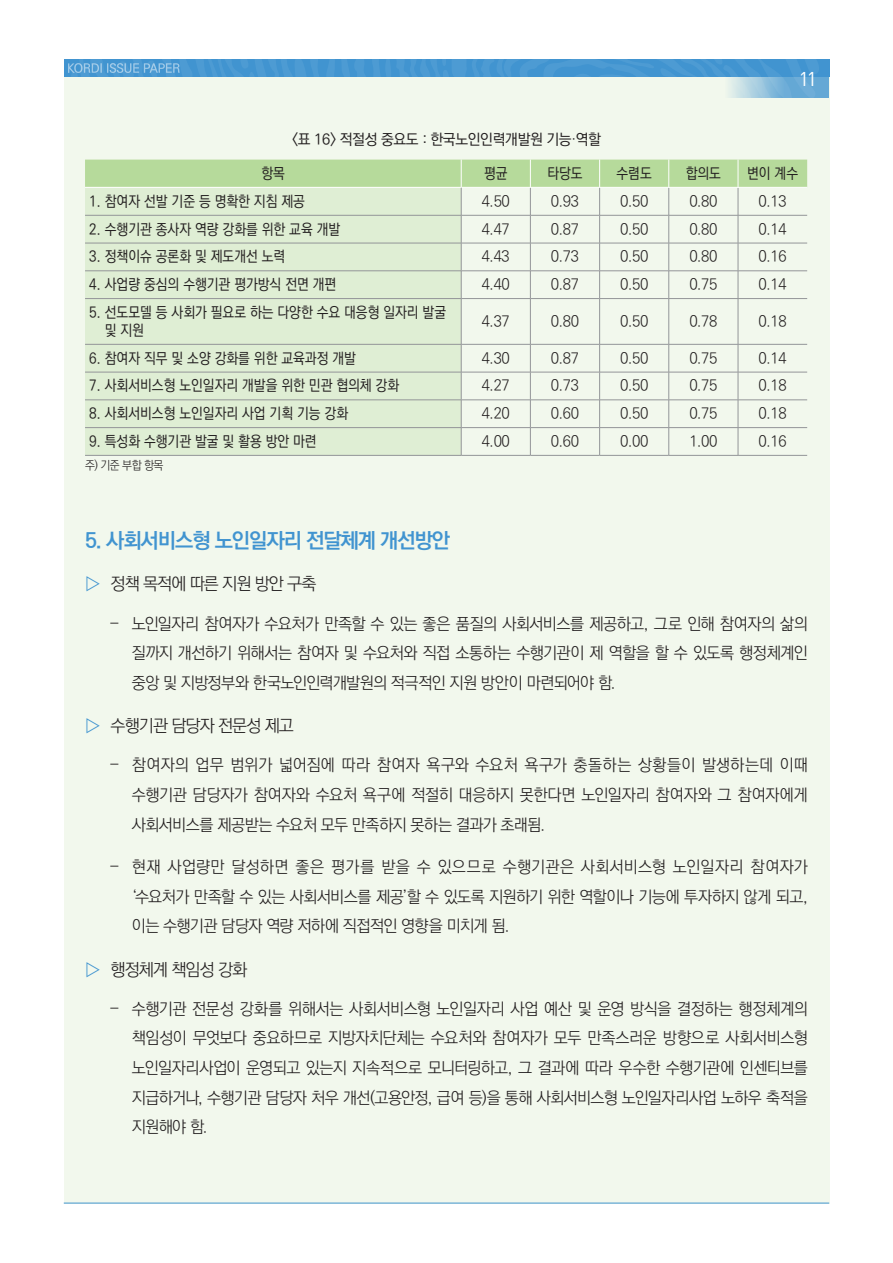
<style>
.page{position:relative;width:893px;height:1263px;background:#fff}
.page>*{position:absolute;margin:0;border:0;box-sizing:border-box;transform-origin:0 0}
._1__조사개요{font:21px "Ko Pub World Dotum PB";letter-spacing:-.05em;color:#4194d0}
.t1{font:19.5px "Dinreg";color:#fff}
.t2{font:17.25px "Ko Pub World Dotum PL";letter-spacing:-.05em;color:#231f20}
.t3{font:16.5px/29.7px "Ko Pub World Dotum PL";letter-spacing:-.035em;color:#231f20;text-align:justify}
.표-구분{font:15px/18px "Ko Pub World Dotum PM";color:#231f20;scale:.9 1}
.표_내용{font:15px "Ko Pub World Dotum PL";letter-spacing:-.025em;color:#231f20}
.표제목{font:15px "Ko Pub World Dotum PM";letter-spacing:-.025em;color:#231f20}
.자료{font:12px "Ko Pub World Dotum PL";color:#231f20;scale:.95 1}
.s1{font-family:"Ko Pub World Dotum PM";color:#4194d0}
.s2{font-family:"Ko Pub World Batang PL"}
</style>
<div class="page">
<div style="left:64px;top:77px;width:765px;height:1126px;background:#f2f8ed"></div>
<svg style="left:702px;top:60px;width:127px;height:38px"></svg>
<hr style="left:64px;top:1203px;width:765px;height:1px;background:#4194d0">
<svg style="left:68px;top:60px;width:754px;height:38px"></svg>
<div style="left:85px;top:299px;width:376px;height:156px;background:#dfeed4"></div>
<hr style="left:85px;top:298px;width:376px;height:1px;background:#939598">
<hr style="left:461px;top:298px;width:69px;height:1px;background:#939598">
<hr style="left:530px;top:298px;width:70px;height:1px;background:#939598">
<hr style="left:530px;top:299px;width:1px;height:45px;background:#939598">
<hr style="left:600px;top:298px;width:69px;height:1px;background:#939598">
<hr style="left:599px;top:299px;width:1px;height:45px;background:#939598">
<hr style="left:669px;top:298px;width:69px;height:1px;background:#939598">
<hr style="left:668px;top:299px;width:1px;height:45px;background:#939598">
<hr style="left:738px;top:298px;width:69px;height:1px;background:#939598">
<hr style="left:738px;top:299px;width:1px;height:45px;background:#939598">
<hr style="left:85px;top:344px;width:376px;height:1px;background:#939598">
<hr style="left:461px;top:344px;width:69px;height:1px;background:#939598">
<hr style="left:530px;top:344px;width:70px;height:1px;background:#939598">
<hr style="left:600px;top:344px;width:69px;height:1px;background:#939598">
<hr style="left:669px;top:344px;width:69px;height:1px;background:#939598">
<hr style="left:738px;top:344px;width:69px;height:1px;background:#939598">
<hr style="left:85px;top:372px;width:376px;height:1px;background:#939598">
<hr style="left:461px;top:372px;width:69px;height:1px;background:#939598">
<hr style="left:530px;top:372px;width:70px;height:1px;background:#939598">
<hr style="left:600px;top:372px;width:69px;height:1px;background:#939598">
<hr style="left:669px;top:372px;width:69px;height:1px;background:#939598">
<hr style="left:738px;top:372px;width:69px;height:1px;background:#939598">
<hr style="left:85px;top:400px;width:376px;height:1px;background:#939598">
<hr style="left:461px;top:400px;width:69px;height:1px;background:#939598">
<hr style="left:530px;top:400px;width:70px;height:1px;background:#939598">
<hr style="left:600px;top:400px;width:69px;height:1px;background:#939598">
<hr style="left:669px;top:400px;width:69px;height:1px;background:#939598">
<hr style="left:738px;top:400px;width:69px;height:1px;background:#939598">
<hr style="left:85px;top:427px;width:376px;height:1px;background:#939598">
<hr style="left:461px;top:427px;width:69px;height:1px;background:#939598">
<hr style="left:530px;top:427px;width:70px;height:1px;background:#939598">
<svg style="left:530px;top:344px;width:1px;height:111px"></svg>
<hr style="left:600px;top:427px;width:69px;height:1px;background:#939598">
<svg style="left:599px;top:344px;width:1px;height:111px"></svg>
<hr style="left:669px;top:427px;width:69px;height:1px;background:#939598">
<svg style="left:668px;top:344px;width:1px;height:111px"></svg>
<hr style="left:738px;top:427px;width:69px;height:1px;background:#939598">
<svg style="left:738px;top:344px;width:1px;height:111px"></svg>
<hr style="left:85px;top:455px;width:376px;height:1px;background:#939598">
<svg style="left:85px;top:160px;width:722px;height:138px"></svg>
<hr style="left:461px;top:299px;width:1px;height:45px;background:#939598">
<svg style="left:461px;top:344px;width:1px;height:111px"></svg>
<hr style="left:461px;top:455px;width:69px;height:1px;background:#939598">
<hr style="left:530px;top:455px;width:70px;height:1px;background:#939598">
<hr style="left:600px;top:455px;width:69px;height:1px;background:#939598">
<hr style="left:669px;top:455px;width:69px;height:1px;background:#939598">
<hr style="left:738px;top:455px;width:69px;height:1px;background:#939598">
<p class="표제목" style="left:292px;top:129px;width:310px">&lt;표 16&gt; 적절성 중요도 : 한국노인인력개발원 기능·역할</p>
<p class="t1" style="left:799px;top:66px;width:19px">11</p>
<p class="표-구분" style="left:261px;top:165px;width:28px">항목</p>
<p class="표-구분" style="left:484px;top:165px;width:28px">평균</p>
<p class="표-구분" style="left:547px;top:165px;width:41px">타당도</p>
<p class="표-구분" style="left:616px;top:165px;width:41px">수렴도</p>
<p class="표-구분" style="left:686px;top:165px;width:41px">합의도</p>
<p class="표-구분" style="left:747px;top:165px;width:58px">변이 계수</p>
<p class="표-구분" style="left:89px;top:193px;width:241px">1. 참여자 선발 기준 등 명확한 지침 제공</p>
<p class="표_내용" style="left:482px;top:191px;width:30px">4.50</p>
<p class="표_내용" style="left:551px;top:191px;width:30px">0.93</p>
<p class="표_내용" style="left:620px;top:191px;width:30px">0.50</p>
<p class="표_내용" style="left:689px;top:191px;width:30px">0.80</p>
<p class="표_내용" style="left:758px;top:191px;width:30px">0.13</p>
<p class="표-구분" style="left:89px;top:221px;width:280px">2. 수행기관 종사자 역량 강화를 위한 교육 개발</p>
<p class="표_내용" style="left:482px;top:219px;width:30px">4.47</p>
<p class="표_내용" style="left:551px;top:219px;width:30px">0.87</p>
<p class="표_내용" style="left:620px;top:219px;width:30px">0.50</p>
<p class="표_내용" style="left:689px;top:219px;width:30px">0.80</p>
<p class="표_내용" style="left:758px;top:219px;width:30px">0.14</p>
<p class="표-구분" style="left:89px;top:248px;width:219px">3. 정책이슈 공론화 및 제도개선 노력</p>
<p class="표_내용" style="left:482px;top:246px;width:30px">4.43</p>
<p class="표_내용" style="left:551px;top:246px;width:30px">0.73</p>
<p class="표_내용" style="left:620px;top:246px;width:30px">0.50</p>
<p class="표_내용" style="left:689px;top:246px;width:30px">0.80</p>
<p class="표_내용" style="left:758px;top:246px;width:30px">0.16</p>
<p class="표-구분" style="left:89px;top:276px;width:276px">4. 사업량 중심의 수행기관 평가방식 전면 개편</p>
<p class="표_내용" style="left:482px;top:274px;width:30px">4.40</p>
<p class="표_내용" style="left:551px;top:274px;width:30px">0.87</p>
<p class="표_내용" style="left:620px;top:274px;width:30px">0.50</p>
<p class="표_내용" style="left:689px;top:274px;width:30px">0.75</p>
<p class="표_내용" style="left:758px;top:274px;width:30px">0.14</p>
<p class="표-구분" style="left:105px;top:304px;width:381px;text-indent:-16px">5. 선도모델 등 사회가 필요로 하는 다양한 수요 대응형 일자리 발굴 및 지원</p>
<p class="표_내용" style="left:482px;top:311px;width:30px">4.37</p>
<p class="표_내용" style="left:551px;top:311px;width:30px">0.80</p>
<p class="표_내용" style="left:620px;top:311px;width:30px">0.50</p>
<p class="표_내용" style="left:689px;top:311px;width:30px">0.78</p>
<p class="표_내용" style="left:758px;top:311px;width:30px">0.18</p>
<p class="표-구분" style="left:89px;top:350px;width:298px">6. 참여자 직무 및 소양 강화를 위한 교육과정 개발</p>
<p class="표_내용" style="left:482px;top:348px;width:30px">4.30</p>
<p class="표_내용" style="left:551px;top:348px;width:30px">0.87</p>
<p class="표_내용" style="left:620px;top:348px;width:30px">0.50</p>
<p class="표_내용" style="left:689px;top:348px;width:30px">0.75</p>
<p class="표_내용" style="left:758px;top:348px;width:30px">0.14</p>
<p class="표-구분" style="left:89px;top:377px;width:346px">7. 사회서비스형 노인일자리 개발을 위한 민관 협의체 강화</p>
<p class="표_내용" style="left:482px;top:375px;width:30px">4.27</p>
<p class="표_내용" style="left:551px;top:375px;width:30px">0.73</p>
<p class="표_내용" style="left:620px;top:375px;width:30px">0.50</p>
<p class="표_내용" style="left:689px;top:375px;width:30px">0.75</p>
<p class="표_내용" style="left:758px;top:375px;width:30px">0.18</p>
<p class="표-구분" style="left:89px;top:405px;width:289px">8. 사회서비스형 노인일자리 사업 기획 기능 강화</p>
<p class="표_내용" style="left:482px;top:403px;width:30px">4.20</p>
<p class="표_내용" style="left:551px;top:403px;width:30px">0.60</p>
<p class="표_내용" style="left:620px;top:403px;width:30px">0.50</p>
<p class="표_내용" style="left:689px;top:403px;width:30px">0.75</p>
<p class="표_내용" style="left:758px;top:403px;width:30px">0.18</p>
<p class="표-구분" style="left:89px;top:433px;width:254px">9. 특성화 수행기관 발굴 및 활용 방안 마련</p>
<p class="표_내용" style="left:482px;top:431px;width:30px">4.00</p>
<p class="표_내용" style="left:551px;top:431px;width:30px">0.60</p>
<p class="표_내용" style="left:620px;top:431px;width:30px">0.00</p>
<p class="표_내용" style="left:689px;top:431px;width:30px">1.00</p>
<p class="표_내용" style="left:758px;top:431px;width:30px">0.16</p>
<p class="자료" style="left:85px;top:457px;width:84px">주) 기준 부합 항목</p>
<p class="_1__조사개요" style="left:85px;top:525px;width:367px">5. 사회서비스형 노인일자리 전달체계 개선방안</p>
<p class="t2" style="left:85px;top:572px;width:233px"><span class="s1">▷</span> 정책 목적에 따른 지원 방안 구축</p>
<p class="t3" style="left:132px;top:609px;width:678px;text-indent:-21px"><span class="s2">–</span> 노인일자리 참여자가 수요처가 만족할 수 있는 좋은 품질의 사회서비스를 제공하고, 그로 인해 참여자의 삶의 질까지 개선하기 위해서는 참여자 및 수요처와 직접 소통하는 수행기관이 제 역할을 할 수 있도록 행정체계인 중앙 및 지방정부와 한국노인인력개발원의 적극적인 지원 방안이 마련되어야 함.</p>
<p class="t2" style="left:85px;top:714px;width:210px"><span class="s1">▷</span> 수행기관 담당자 전문성 제고</p>
<p class="t3" style="left:132px;top:751px;width:678px;text-indent:-21px"><span class="s2">–</span> 참여자의 업무 범위가 넓어짐에 따라 참여자 욕구와 수요처 욕구가 충돌하는 상황들이 발생하는데 이때 수행기관 담당자가 참여자와 수요처 욕구에 적절히 대응하지 못한다면 노인일자리 참여자와 그 참여자에게 사회서비스를 제공받는 수요처 모두 만족하지 못하는 결과가 초래됨.</p>
<p class="t3" style="left:132px;top:852px;width:678px;text-indent:-21px"><span class="s2">–</span> 현재 사업량만 달성하면 좋은 평가를 받을 수 있으므로 수행기관은 사회서비스형 노인일자리 참여자가 ‘수요처가 만족할 수 있는 사회서비스를 제공’할 수 있도록 지원하기 위한 역할이나 기능에 투자하지 않게 되고, 이는 수행기관 담당자 역량 저하에 직접적인 영향을 미치게 됨.</p>
<p class="t2" style="left:85px;top:957px;width:164px"><span class="s1">▷</span> 행정체계 책임성 강화</p>
<p class="t3" style="left:132px;top:994px;width:678px;text-indent:-21px"><span class="s2">–</span> 수행기관 전문성 강화를 위해서는 사회서비스형 노인일자리 사업 예산 및 운영 방식을 결정하는 행정체계의 책임성이 무엇보다 중요하므로 지방자치단체는 수요처와 참여자가 모두 만족스러운 방향으로 사회서비스형 노인일자리사업이 운영되고 있는지 지속적으로 모니터링하고, 그 결과에 따라 우수한 수행기관에 인센티브를 지급하거나, 수행기관 담당자 처우 개선(고용안정, 급여 등)을 통해 사회서비스형 노인일자리사업 노하우 축적을 지원해야 함.</p>
</div>
